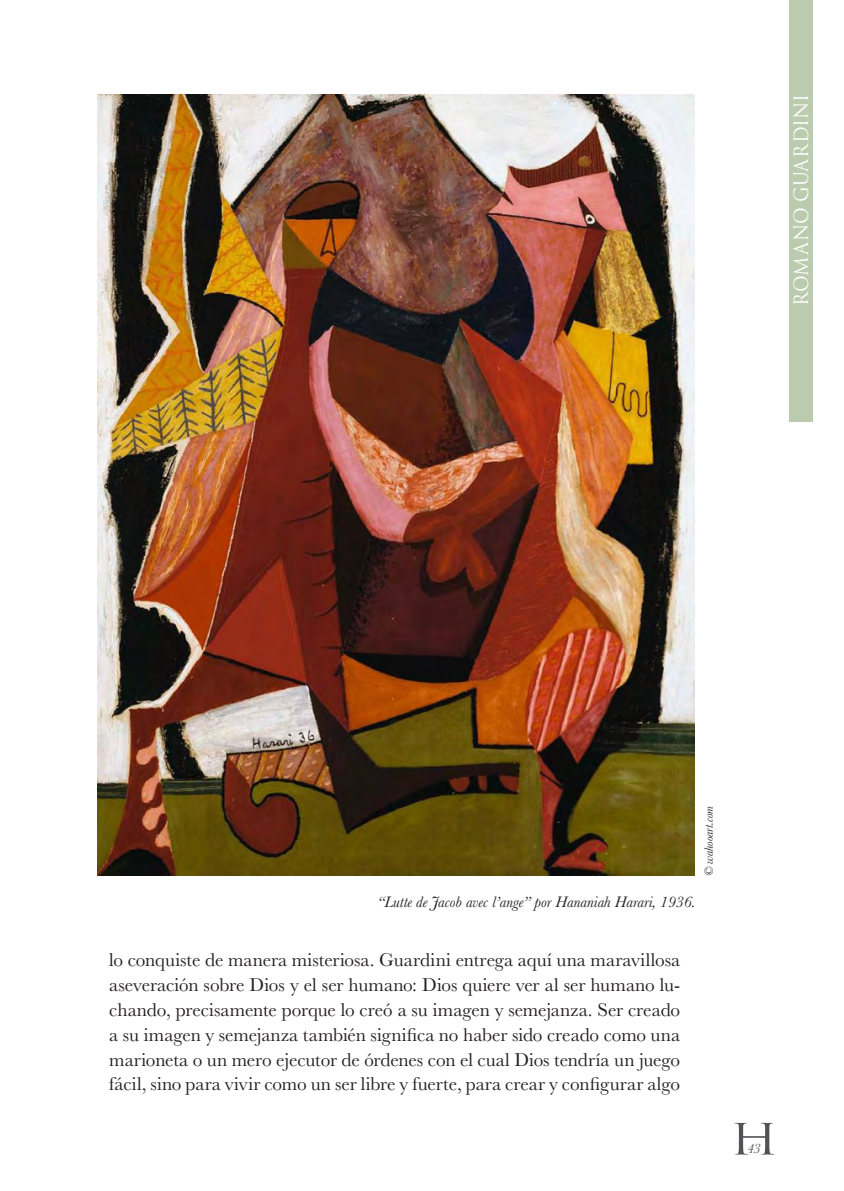
<style>
.page{position:relative;width:844px;height:1191px;background:#fff}
.page>*{position:absolute;margin:0;border:0;box-sizing:border-box;transform-origin:0 0}
.t1{font:42px "Trajan Pro";color:#515255;scale:1.2 1}
.Texto_general_Bask{font:19.25px/24.8px "Baskerville";color:#231f20;text-align:justify}
.Título_Baskerville{font:19.25px "Trajan Pro";letter-spacing:-.02em;color:#fff;scale:.95 1}
.Lectura_de_foto_Ba{font:italic 15.75px "Baskerville";color:#231f20}
.t2{font:italic 14px "Baskerville";color:#515255}
.Lectura_de_foto_Ba-2{font:italic 12.25px "Baskerville";color:#231f20}
</style>
<div class="page">
<img style="left:97px;top:94px;width:597px;height:782px">
<div style="left:789px;top:0;width:23px;height:422px;background:#bbcbad"></div>
<p class="Título_Baskerville" style="left:788px;top:306px;width:224px;rotate:-90deg">ROMANO GUARDINI</p>
<p class="Lectura_de_foto_Ba" style="left:377px;top:891px;width:319px">“Lutte de Jacob avec l’ange” por Hananiah Harari, 1936.</p>
<p class="Lectura_de_foto_Ba-2" style="left:700px;top:876px;width:71px;rotate:-90deg">© wahooart.com</p>
<p class="Texto_general_Bask" style="left:109px;top:947px;width:572px">lo conquiste de manera misteriosa. Guardini entrega aquí una maravillosa aseveración sobre Dios y el ser humano: Dios quiere ver al ser humano lu&shy;chando, precisamente porque lo creó a su imagen y semejanza. Ser creado a su imagen y semejanza también significa no haber sido creado como una marioneta o un mero ejecutor de órdenes con el cual Dios tendría un juego fácil, sino para vivir como un ser libre y fuerte, para crear y configurar algo</p>
<h1 class="t1" style="left:729px;top:1112px;width:42px">H</h1>
<p class="t2" style="left:747px;top:1138px;width:15px">43</p>
</div>
